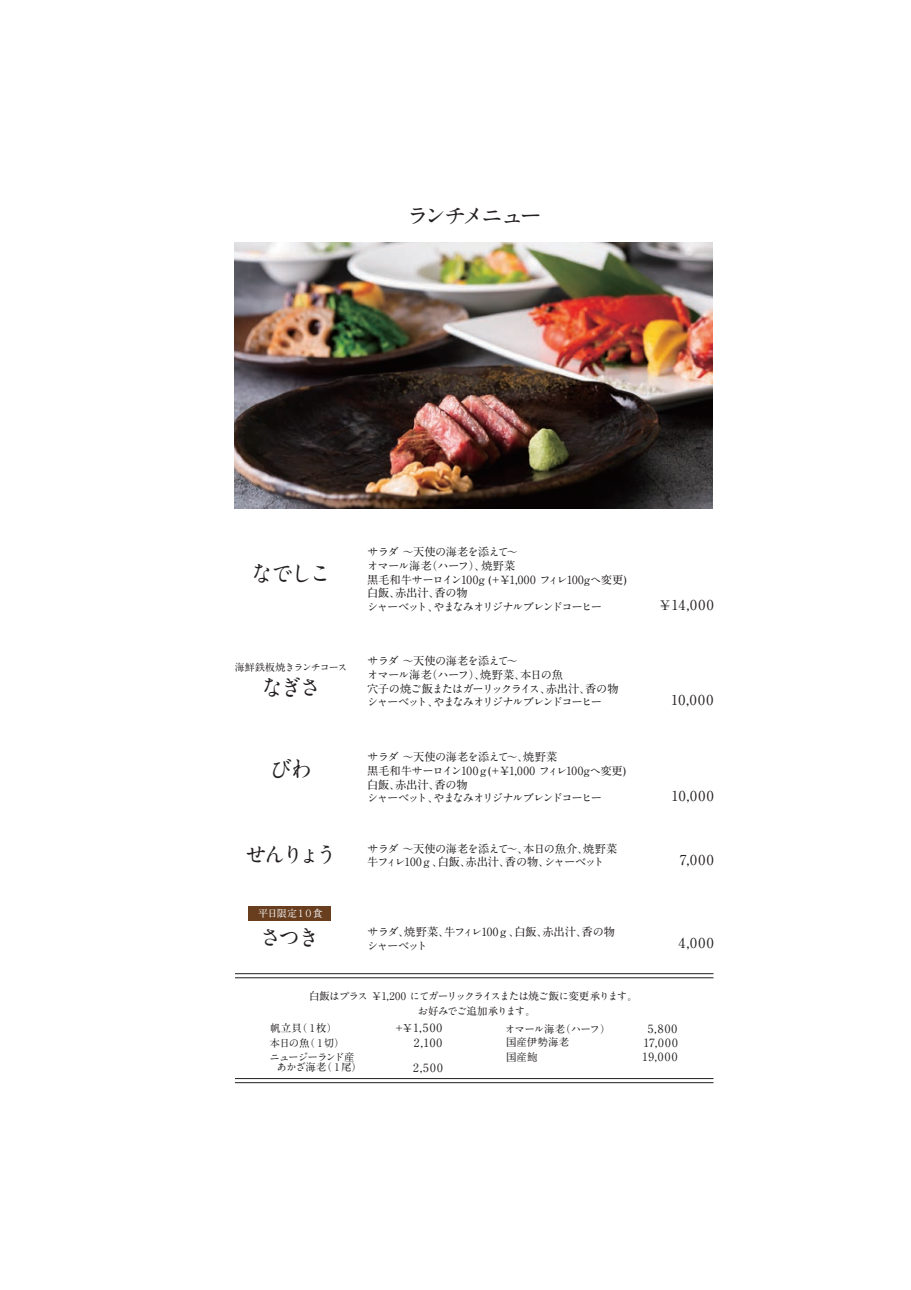
<style>
.page{position:relative;width:911px;height:1290px;background:#fff}
.page>*{position:absolute;margin:0;border:0;box-sizing:border-box;transform-origin:0 0}
.t1{font:700 22.5px "A1 Mincho Std";letter-spacing:-.16em;color:#231f20}
.t2{font:700 13.75px "A1 Mincho Std";letter-spacing:.1em;color:#231f20}
.t3{font:700 11.38px "A1 Mincho Std";letter-spacing:.11em;color:#231f20}
.t4{font:700 11.25px/13.8px "A1 Mincho Std";letter-spacing:-.065em;color:#231f20}
.t5{font:700 11.25px/13.8px "A1 Mincho Std";letter-spacing:-.085em;color:#231f20}
.t6{font:700 11.25px "A1 Mincho Std";letter-spacing:-.02em;color:#231f20}
.t7{font:700 11.25px "A1 Mincho Std";letter-spacing:-.045em;color:#231f20}
.t8{font:700 10.5px/15.2px "A1 Mincho Std";letter-spacing:-.08em;color:#231f20}
.t9{font:700 10.5px/10.5px "A1 Mincho Std";letter-spacing:-.1em;color:#231f20}
.t10{font:700 10.5px "A1 Mincho Std";letter-spacing:-.055em;color:#231f20}
.t11{font:700 10px "A1 Mincho Std";letter-spacing:-.075em;color:#231f20}
.t12{font:700 10px "A1 Mincho Std";letter-spacing:-.07em;color:#fff}
.s1{font-size:13px}
.s2{font-size:10.75px}
</style>
<div class="page">
<img style="left:235px;top:243px;width:477px;height:265px">
<div style="left:248px;top:906px;width:83px;height:14px;background:#683e1f"></div>
<hr style="left:235px;top:973px;width:478px;height:1px;background:#231f20">
<hr style="left:235px;top:977px;width:478px;height:1px;background:#231f20">
<hr style="left:235px;top:1082px;width:478px;height:1px;background:#231f20">
<hr style="left:235px;top:1078px;width:478px;height:1px;background:#231f20">
<h1 class="t1" style="left:406px;top:197px;width:137px">ランチメニュー</h1>
<h1 class="t1" style="left:250px;top:555px;width:83px">なでしこ</h1>
<p class="t11" style="left:235px;top:659px;width:114px">海鮮鉄板焼きランチコース</p>
<h1 class="t1" style="left:261px;top:669px;width:62px">なぎさ</h1>
<h1 class="t1" style="left:270px;top:751px;width:44px">びわ</h1>
<p class="t4" style="left:367px;top:543px;width:261px">サラダ ～天使の海老を添えて～<br>オマール海老（ハーフ）、焼野菜<br>黒毛和牛サーロイン100g (＋¥1,000 フィレ100gへ変更)白飯、赤出汁、香の物<br>シャーベット、やまなみオリジナルブレンドコーヒー</p>
<p class="t5" style="left:367px;top:652px;width:253px">サラダ ～天使の海老を添えて～<br>オマール海老（ハーフ）、焼野菜、本日の魚<br>穴子の焼ご飯またはガーリックライス、赤出汁、香の物シャーベット、やまなみオリジナルブレンドコーヒー</p>
<p class="t4" style="left:367px;top:748px;width:260px">サラダ ～天使の海老を添えて～、焼野菜<br>黒毛和牛サーロイン100ｇ(＋¥1,000 フィレ100gへ変更)白飯、赤出汁、香の物<br>シャーベット、やまなみオリジナルブレンドコーヒー</p>
<p class="t7" style="left:367px;top:839px;width:252px">サラダ ～天使の海老を添えて～、本日の魚介、焼野菜</p>
<h1 class="t1" style="left:245px;top:836px;width:94px">せんりょう</h1>
<p class="t4" style="left:367px;top:854px;width:239px">牛フィレ100ｇ、白飯、赤出汁、香の物、シャーベット</p>
<p class="t12" style="left:258px;top:905px;width:66px">平日限定１０食</p>
<h1 class="t1" style="left:259px;top:919px;width:62px">さつき</h1>
<p class="t6" style="left:367px;top:923px;width:249px">サラダ、焼野菜、牛フィレ100ｇ、白飯、赤出汁、香の物</p>
<p class="t4" style="left:367px;top:937px;width:62px">シャーベット</p>
<p class="t2" style="left:660px;top:593px;width:55px"><span class="s1">¥</span>14,000</p>
<p class="t2" style="left:671px;top:688px;width:44px">10,000</p>
<p class="t2" style="left:671px;top:784px;width:44px">10,000</p>
<p class="t2" style="left:680px;top:848px;width:35px">7,000</p>
<p class="t2" style="left:678px;top:932px;width:37px">4,000</p>
<p class="t8" style="left:418px;top:986px;width:221px;text-indent:-109px">白飯はプラス ￥1,200 にてガーリックライスまたは焼ご飯に変更承ります。お好みでご追加承ります。</p>
<p class="t8" style="left:270px;top:1019px;width:69px">帆立貝（１枚）</p>
<p class="t3" style="left:396px;top:1019px;width:48px"><span class="s2">+¥</span>1,500</p>
<p class="t8" style="left:269px;top:1033px;width:77px">本日の魚（１切）</p>
<p class="t3" style="left:414px;top:1033px;width:30px">2,100</p>
<p class="t9" style="left:276px;top:1050px;width:87px;text-indent:-7px">ニュージーランド産あかざ海老（１尾）</p>
<p class="t3" style="left:413px;top:1059px;width:31px">2,500</p>
<p class="t10" style="left:505px;top:1020px;width:107px">オマール海老（ハーフ）</p>
<p class="t3" style="left:648px;top:1020px;width:31px">5,800</p>
<p class="t8" style="left:506px;top:1033px;width:64px">国産伊勢海老</p>
<p class="t3" style="left:643px;top:1033px;width:36px">17,000</p>
<p class="t8" style="left:506px;top:1048px;width:33px">国産鮑</p>
<p class="t3" style="left:642px;top:1047px;width:37px">19,000</p>
</div>
